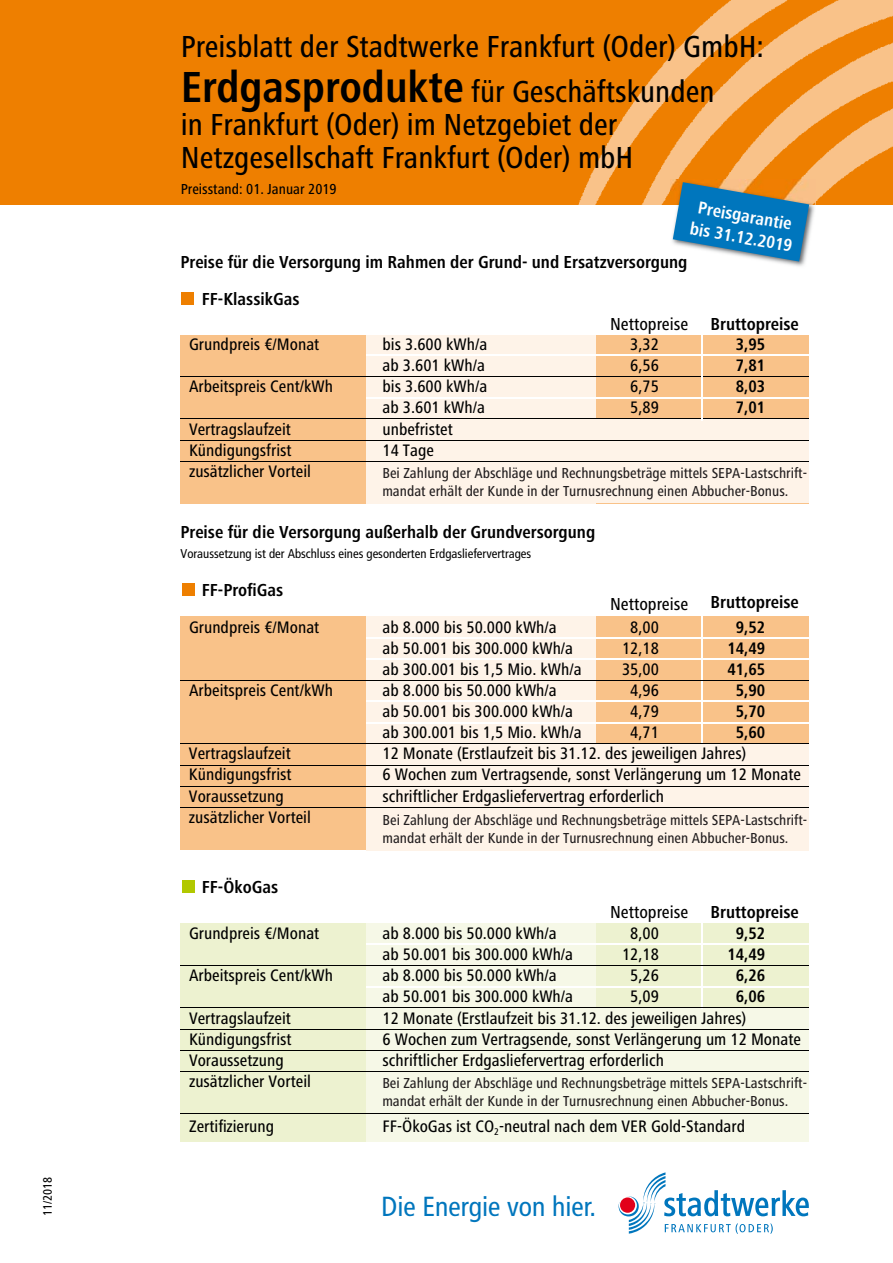
<style>
.page{position:relative;width:893px;height:1263px;background:#fff}
.page>*{position:absolute;margin:0;border:0;box-sizing:border-box;transform-origin:0 0}
.t1{font:500 condensed 31.5px/45.2px "Frutiger Next Pro";color:#000}
.t2{font:condensed 27.6px "Frutiger LT Com";color:#0076bd}
.t3{font:700 condensed 18px "Frutiger Next Pro";color:#000}
.t4{font:700 condensed 18px/21.6px "Frutiger Next Pro";color:#fff}
.t5{font:500 condensed 17.25px "Frutiger Next Pro";color:#000}
.t6{font:700 condensed 17.25px "Frutiger Next Pro";color:#000}
.t7{font:500 condensed 15px/18px "Frutiger Next Pro";color:#231f20}
.t8{font:500 condensed 15px "Frutiger Next Pro";color:#000}
.t9{font:condensed 12.75px "Frutiger LT Com";color:#000}
.t10{font:500 condensed 12.75px "Frutiger Next Pro";color:#000}
.s1{font-weight:700;font-size:45px}
.s2{font-weight:500}
</style>
<div class="page">
<div style="left:0;top:0;width:893px;height:204px;background:#ee7f00"></div>
<hr style="left:0;top:203px;width:893px;height:2px;background:#ee7f00">
<img style="left:579px;top:0;width:314px;height:204px">
<svg style="left:619px;top:1172px;width:190px;height:62px"></svg>
<img style="left:670px;top:180px;width:146px;height:86px">
<svg style="left:673px;top:182px;width:136px;height:80px"></svg>
<div style="left:181px;top:335px;width:628px;height:168px;background:#f9c289"></div>
<div style="left:366px;top:335px;width:229px;height:168px;background:#fef3e8"></div>
<div style="left:595px;top:419px;width:214px;height:84px;background:#fef3e8"></div>
<hr style="left:366px;top:354px;width:442px;height:2px;background:#fff">
<hr style="left:180px;top:376px;width:628px;height:1px;background:#000">
<hr style="left:180px;top:419px;width:628px;height:1px;background:#000">
<div style="left:181px;top:292px;width:13px;height:13px;background:#ee7f00"></div>
<hr style="left:701px;top:335px;width:1px;height:86px;background:#fff">
<hr style="left:366px;top:397px;width:442px;height:1px;background:#fff">
<hr style="left:180px;top:440px;width:628px;height:1px;background:#000">
<hr style="left:180px;top:461px;width:628px;height:1px;background:#000">
<div style="left:181px;top:616px;width:628px;height:234px;background:#f9c289"></div>
<div style="left:366px;top:616px;width:229px;height:234px;background:#fef3e8"></div>
<div style="left:595px;top:744px;width:214px;height:106px;background:#fef3e8"></div>
<hr style="left:366px;top:637px;width:442px;height:1px;background:#fff">
<hr style="left:701px;top:616px;width:1px;height:127px;background:#fff">
<hr style="left:180px;top:744px;width:628px;height:1px;background:#000">
<div style="left:182px;top:583px;width:13px;height:12px;background:#ee7f00"></div>
<hr style="left:180px;top:765px;width:628px;height:1px;background:#000">
<hr style="left:180px;top:786px;width:628px;height:1px;background:#000">
<hr style="left:366px;top:658px;width:442px;height:1px;background:#fff">
<hr style="left:366px;top:701px;width:442px;height:1px;background:#fff">
<hr style="left:366px;top:722px;width:442px;height:1px;background:#fff">
<hr style="left:180px;top:807px;width:628px;height:1px;background:#000">
<hr style="left:180px;top:680px;width:628px;height:1px;background:#000">
<div style="left:181px;top:923px;width:628px;height:218px;background:#edf2d0"></div>
<div style="left:366px;top:923px;width:229px;height:218px;background:#f6f8e7"></div>
<div style="left:595px;top:1007px;width:214px;height:134px;background:#f6f8e7"></div>
<hr style="left:366px;top:943px;width:442px;height:2px;background:#fff">
<hr style="left:701px;top:923px;width:1px;height:86px;background:#fff">
<hr style="left:366px;top:986px;width:442px;height:1px;background:#fff">
<hr style="left:180px;top:1050px;width:628px;height:1px;background:#000">
<div style="left:182px;top:880px;width:13px;height:13px;background:#b1c800"></div>
<hr style="left:180px;top:1008px;width:628px;height:1px;background:#000">
<hr style="left:180px;top:1029px;width:628px;height:1px;background:#000">
<hr style="left:180px;top:1071px;width:628px;height:1px;background:#000">
<hr style="left:180px;top:1114px;width:628px;height:1px;background:#000">
<hr style="left:180px;top:965px;width:628px;height:1px;background:#000">
<p class="t10" style="left:40px;top:1216px;width:41px;rotate:-90deg">11/2018</p>
<h1 class="t1" style="left:181px;top:24px;width:585px">Preisblatt der Stadtwerke Frankfurt (Oder) GmbH:<br><span class="s1">Erdgasprodukte</span> für Geschäftskunden</h1>
<h1 class="t1" style="left:181px;top:108px;width:454px;line-height:33px">in Frankfurt (Oder) im Netzgebiet der<br>Netzgesellschaft Frankfurt (Oder) mbH</h1>
<p class="t8" style="left:181px;top:180px;width:157px">Preisstand: 01. Januar 2019</p>
<p class="t4" style="left:696px;top:196px;width:105px;rotate:10deg">Preisgarantie bis 31.12.2019</p>
<p class="t3" style="left:181px;top:252px;width:508px">Preise für die Versorgung im Rahmen der Grund- und Ersatzversorgung</p>
<p class="t3" style="left:202px;top:289px;width:99px">FF-KlassikGas</p>
<p class="t3" style="left:610px;top:313px;width:190px"><span class="s2">Nettopreise</span> Bruttopreise</p>
<p class="t5" style="left:189px;top:334px;width:132px">Grundpreis €/Monat</p>
<p class="t5" style="left:383px;top:334px;width:106px">bis 3.600 kWh/a</p>
<p class="t5" style="left:630px;top:334px;width:30px">3,32</p>
<p class="t6" style="left:736px;top:334px;width:31px">3,95</p>
<p class="t5" style="left:383px;top:355px;width:104px">ab 3.601 kWh/a</p>
<p class="t5" style="left:630px;top:355px;width:30px">6,56</p>
<p class="t6" style="left:736px;top:355px;width:31px">7,81</p>
<p class="t5" style="left:189px;top:377px;width:145px">Arbeitspreis Cent/kWh</p>
<p class="t5" style="left:382px;top:377px;width:106px">bis 3.600 kWh/a</p>
<p class="t5" style="left:630px;top:377px;width:30px">6,75</p>
<p class="t6" style="left:736px;top:376px;width:31px">8,03</p>
<p class="t5" style="left:382px;top:398px;width:104px">ab 3.601 kWh/a</p>
<p class="t5" style="left:630px;top:398px;width:30px">5,89</p>
<p class="t6" style="left:736px;top:397px;width:31px">7,01</p>
<p class="t5" style="left:189px;top:419px;width:103px">Vertragslaufzeit</p>
<p class="t5" style="left:382px;top:419px;width:72px">unbefristet</p>
<p class="t5" style="left:189px;top:440px;width:104px">Kündigungsfrist</p>
<p class="t5" style="left:382px;top:440px;width:53px">14 Tage</p>
<p class="t5" style="left:189px;top:461px;width:123px">zusätzlicher Vorteil</p>
<p class="t7" style="left:382px;top:464px;width:426px">Bei Zahlung der Abschläge und Rechnungsbeträge mittels SEPA-Lastschrift&shy;mandat erhält der Kunde in der Turnusrechnung einen Abbucher-Bonus.</p>
<p class="t3" style="left:181px;top:522px;width:416px">Preise für die Versorgung außerhalb der Grundversorgung</p>
<p class="t9" style="left:181px;top:546px;width:352px">Voraussetzung ist der Abschluss eines gesonderten Erdgasliefervertrages</p>
<p class="t3" style="left:202px;top:579px;width:83px">FF-ProfiGas</p>
<p class="t3" style="left:610px;top:592px;width:190px"><span class="s2">Nettopreise</span> Bruttopreise</p>
<p class="t5" style="left:189px;top:617px;width:132px">Grundpreis €/Monat</p>
<p class="t5" style="left:383px;top:617px;width:176px">ab 8.000 bis 50.000 kWh/a</p>
<p class="t5" style="left:630px;top:617px;width:30px">8,00</p>
<p class="t6" style="left:736px;top:617px;width:31px">9,52</p>
<p class="t5" style="left:383px;top:638px;width:192px">ab 50.001 bis 300.000 kWh/a</p>
<p class="t5" style="left:622px;top:638px;width:38px">12,18</p>
<p class="t6" style="left:727px;top:638px;width:39px">14,49</p>
<p class="t5" style="left:382px;top:659px;width:201px">ab 300.001 bis 1,5 Mio. kWh/a</p>
<p class="t5" style="left:622px;top:659px;width:38px">35,00</p>
<p class="t6" style="left:727px;top:659px;width:39px">41,65</p>
<p class="t5" style="left:189px;top:680px;width:145px">Arbeitspreis Cent/kWh</p>
<p class="t5" style="left:382px;top:680px;width:176px">ab 8.000 bis 50.000 kWh/a</p>
<p class="t5" style="left:630px;top:680px;width:30px">4,96</p>
<p class="t6" style="left:736px;top:680px;width:31px">5,90</p>
<p class="t5" style="left:382px;top:701px;width:192px">ab 50.001 bis 300.000 kWh/a</p>
<p class="t5" style="left:630px;top:701px;width:30px">4,79</p>
<p class="t6" style="left:736px;top:701px;width:31px">5,70</p>
<p class="t5" style="left:382px;top:722px;width:201px">ab 300.001 bis 1,5 Mio. kWh/a</p>
<p class="t5" style="left:630px;top:722px;width:30px">4,71</p>
<p class="t6" style="left:736px;top:722px;width:31px">5,60</p>
<p class="t5" style="left:189px;top:744px;width:103px">Vertragslaufzeit</p>
<p class="t5" style="left:382px;top:744px;width:365px">12 Monate (Erstlaufzeit bis 31.12. des jeweiligen Jahres)</p>
<p class="t5" style="left:189px;top:765px;width:104px">Kündigungsfrist</p>
<p class="t5" style="left:382px;top:765px;width:420px">6 Wochen zum Vertragsende, sonst Verlängerung um 12 Monate</p>
<p class="t5" style="left:189px;top:786px;width:96px">Voraussetzung</p>
<p class="t5" style="left:382px;top:786px;width:283px">schriftlicher Erdgasliefervertrag erforderlich</p>
<p class="t5" style="left:189px;top:807px;width:123px">zusätzlicher Vorteil</p>
<p class="t7" style="left:382px;top:811px;width:426px">Bei Zahlung der Abschläge und Rechnungsbeträge mittels SEPA-Lastschrift&shy;mandat erhält der Kunde in der Turnusrechnung einen Abbucher-Bonus.</p>
<p class="t3" style="left:202px;top:877px;width:78px">FF-ÖkoGas</p>
<p class="t3" style="left:610px;top:901px;width:190px"><span class="s2">Nettopreise</span> Bruttopreise</p>
<p class="t5" style="left:189px;top:923px;width:132px">Grundpreis €/Monat</p>
<p class="t5" style="left:383px;top:923px;width:176px">ab 8.000 bis 50.000 kWh/a</p>
<p class="t5" style="left:630px;top:923px;width:30px">8,00</p>
<p class="t6" style="left:736px;top:923px;width:31px">9,52</p>
<p class="t5" style="left:383px;top:944px;width:192px">ab 50.001 bis 300.000 kWh/a</p>
<p class="t5" style="left:622px;top:944px;width:38px">12,18</p>
<p class="t6" style="left:727px;top:944px;width:39px">14,49</p>
<p class="t5" style="left:189px;top:966px;width:145px">Arbeitspreis Cent/kWh</p>
<p class="t5" style="left:382px;top:966px;width:176px">ab 8.000 bis 50.000 kWh/a</p>
<p class="t5" style="left:630px;top:966px;width:30px">5,26</p>
<p class="t6" style="left:736px;top:966px;width:31px">6,26</p>
<p class="t5" style="left:382px;top:987px;width:192px">ab 50.001 bis 300.000 kWh/a</p>
<p class="t5" style="left:630px;top:987px;width:30px">5,09</p>
<p class="t6" style="left:736px;top:986px;width:31px">6,06</p>
<p class="t5" style="left:189px;top:1008px;width:103px">Vertragslaufzeit</p>
<p class="t5" style="left:382px;top:1008px;width:365px">12 Monate (Erstlaufzeit bis 31.12. des jeweiligen Jahres)</p>
<p class="t5" style="left:189px;top:1029px;width:104px">Kündigungsfrist</p>
<p class="t5" style="left:382px;top:1029px;width:420px">6 Wochen zum Vertragsende, sonst Verlängerung um 12 Monate</p>
<p class="t5" style="left:189px;top:1050px;width:96px">Voraussetzung</p>
<p class="t5" style="left:382px;top:1050px;width:283px">schriftlicher Erdgasliefervertrag erforderlich</p>
<p class="t5" style="left:189px;top:1071px;width:123px">zusätzlicher Vorteil</p>
<p class="t5" style="left:382px;top:1116px;width:364px">FF-ÖkoGas ist CO<sub>2</sub>-neutral nach dem VER Gold-Standard</p>
<p class="t7" style="left:382px;top:1074px;width:426px">Bei Zahlung der Abschläge und Rechnungsbeträge mittels SEPA-Lastschrift&shy;mandat erhält der Kunde in der Turnusrechnung einen Abbucher-Bonus.</p>
<p class="t5" style="left:189px;top:1116px;width:86px">Zertifi zierung</p>
<h2 class="t2" style="left:382px;top:1190px;width:216px">Die Energie von hier.</h2>
</div>
